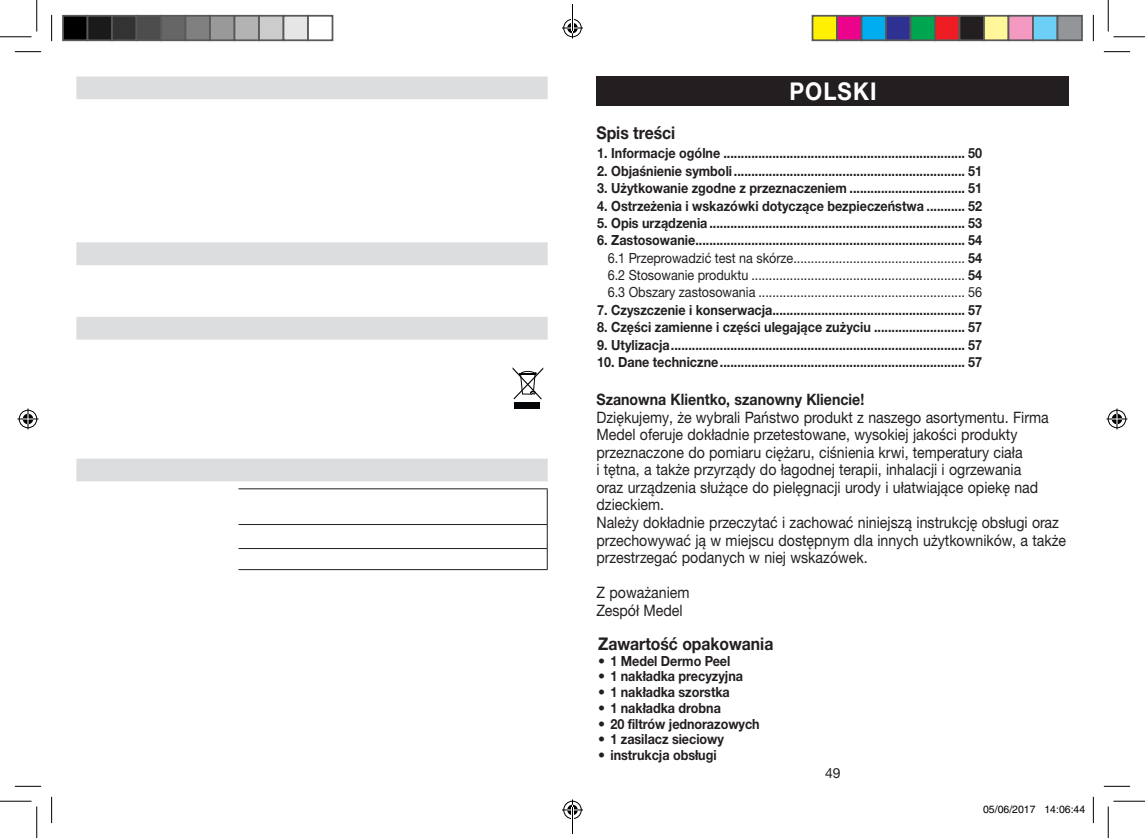
<style>
.page{position:relative;width:1145px;height:838px;background:#fff}
.page>*{position:absolute;margin:0;border:0;box-sizing:border-box;transform-origin:0 0}
.Länderblk_Beurer_San{font:700 24.5px "Helvetica Neue LTW1 G";letter-spacing:.05em;color:#fff;scale:.9 1}
.t1{font:700 17.5px "Helvetica Neue LTW1 G";color:#231f20;scale:.9 1}
.A-Grundtext{font:15.75px/17.5px "Helvetica Neue LTW1 G";color:#231f20;scale:.9 1}
.A-Subhead{font:700 15.75px "Helvetica Neue LTW1 G";color:#231f20;scale:.9 1}
.IVZ_Überschrift_1{font:700 14px "Helvetica Neue LTW1 G";color:#231f20;scale:.9 1}
.IVZ_Überschrift_1_1{font:14px "Helvetica Neue LTW1 G";color:#231f20;scale:.9 1}
.IVZ_Überschrift_1-2{font:700 14px "Helvetica Neue LTW1 G";color:#231f20}
.IVZ_Überschrift_1_1-2{font:14px "Helvetica Neue LTW1 G";color:#231f20}
.t2{font:10.5px "Helvetica";color:#000}
.s1{font-weight:700}
</style>
<div class="page">
<div style="left:76px;top:76px;width:472px;height:23px;background:#dcdddf"></div>
<div style="left:76px;top:242px;width:472px;height:23px;background:#dcdddf"></div>
<div style="left:76px;top:317px;width:472px;height:22px;background:#dcdddf"></div>
<div style="left:76px;top:458px;width:472px;height:23px;background:#dcdddf"></div>
<hr style="left:238px;top:488px;width:310px;height:1px;background:#231f20">
<hr style="left:547px;top:489px;width:1px;height:35px;background:#231f20">
<hr style="left:238px;top:524px;width:310px;height:1px;background:#231f20">
<hr style="left:238px;top:548px;width:310px;height:1px;background:#231f20">
<svg style="left:547px;top:525px;width:1px;height:44px"></svg>
<hr style="left:238px;top:569px;width:310px;height:1px;background:#231f20">
<div style="left:515px;top:402px;width:25px;height:7px;background:#020405"></div>
<svg style="left:513px;top:367px;width:30px;height:32px"></svg>
<div style="left:596px;top:76px;width:473px;height:30px;background:#231f20"></div>
<svg style="left:15px;top:51px;width:26px;height:1px"></svg>
<svg style="left:1104px;top:51px;width:26px;height:1px"></svg>
<svg style="left:15px;top:786px;width:26px;height:1px"></svg>
<svg style="left:1104px;top:786px;width:26px;height:1px"></svg>
<svg style="left:51px;top:15px;width:1px;height:26px"></svg>
<svg style="left:51px;top:796px;width:1px;height:27px"></svg>
<svg style="left:1093px;top:15px;width:1px;height:26px"></svg>
<svg style="left:1093px;top:796px;width:1px;height:27px"></svg>
<hr style="left:0;top:36px;width:32px;height:1px;background:#000">
<hr style="left:1113px;top:36px;width:32px;height:1px;background:#000">
<hr style="left:0;top:800px;width:32px;height:1px;background:#000">
<hr style="left:1113px;top:800px;width:32px;height:1px;background:#000">
<hr style="left:36px;top:0;width:1px;height:31px;background:#000">
<hr style="left:36px;top:806px;width:1px;height:31px;background:#000">
<hr style="left:1108px;top:0;width:1px;height:31px;background:#000">
<hr style="left:1108px;top:806px;width:1px;height:31px;background:#000">
<svg style="left:18px;top:408px;width:21px;height:21px"></svg>
<svg style="left:1106px;top:408px;width:21px;height:21px"></svg>
<div style="left:63px;top:16px;width:25px;height:24px;background:#000"></div>
<div style="left:62px;top:15px;width:26px;height:26px;border:2px solid #595959"></div>
<div style="left:88px;top:16px;width:24px;height:24px;background:#1a1a1a"></div>
<div style="left:87px;top:15px;width:26px;height:26px;border:2px solid #595959"></div>
<div style="left:112px;top:16px;width:25px;height:24px;background:#333"></div>
<div style="left:111px;top:15px;width:26px;height:26px;border:2px solid #595959"></div>
<div style="left:137px;top:16px;width:24px;height:24px;background:#4d4d4d"></div>
<div style="left:136px;top:15px;width:26px;height:26px;border:2px solid #595959"></div>
<div style="left:161px;top:16px;width:25px;height:24px;background:#666"></div>
<div style="left:160px;top:15px;width:26px;height:26px;border:2px solid #595959"></div>
<div style="left:186px;top:16px;width:24px;height:24px;background:#808080"></div>
<div style="left:185px;top:15px;width:26px;height:26px;border:2px solid #595959"></div>
<div style="left:210px;top:16px;width:25px;height:24px;background:#999"></div>
<div style="left:209px;top:15px;width:26px;height:26px;border:2px solid #595959"></div>
<div style="left:235px;top:16px;width:24px;height:24px;background:#b3b3b3"></div>
<div style="left:234px;top:15px;width:26px;height:26px;border:2px solid #595959"></div>
<div style="left:259px;top:16px;width:25px;height:24px;background:#ccc"></div>
<div style="left:258px;top:15px;width:26px;height:26px;border:2px solid #595959"></div>
<div style="left:284px;top:16px;width:24px;height:24px;background:#e6e6e6"></div>
<div style="left:283px;top:15px;width:26px;height:26px;border:2px solid #595959"></div>
<div style="left:307px;top:15px;width:26px;height:26px;border:2px solid #595959"></div>
<div style="left:812px;top:16px;width:25px;height:24px;background:#fff101"></div>
<div style="left:812px;top:15px;width:26px;height:26px;border:2px solid #595959"></div>
<div style="left:837px;top:16px;width:24px;height:24px;background:#ed028c"></div>
<div style="left:836px;top:15px;width:26px;height:26px;border:2px solid #595959"></div>
<div style="left:861px;top:16px;width:25px;height:24px;background:#00aeef"></div>
<div style="left:861px;top:15px;width:26px;height:26px;border:2px solid #595959"></div>
<div style="left:886px;top:16px;width:24px;height:24px;background:#2e3092"></div>
<div style="left:885px;top:15px;width:26px;height:26px;border:2px solid #595959"></div>
<div style="left:910px;top:16px;width:25px;height:24px;background:#00a54f"></div>
<div style="left:910px;top:15px;width:26px;height:26px;border:2px solid #595959"></div>
<div style="left:935px;top:16px;width:24px;height:24px;background:#ee1d23"></div>
<div style="left:934px;top:15px;width:26px;height:26px;border:2px solid #595959"></div>
<div style="left:959px;top:16px;width:25px;height:24px;background:#231f20"></div>
<div style="left:959px;top:15px;width:26px;height:26px;border:2px solid #595959"></div>
<div style="left:984px;top:16px;width:24px;height:24px;background:#fff79a"></div>
<div style="left:983px;top:15px;width:26px;height:26px;border:2px solid #595959"></div>
<div style="left:1008px;top:16px;width:25px;height:24px;background:#f499c2"></div>
<div style="left:1008px;top:15px;width:26px;height:26px;border:2px solid #595959"></div>
<div style="left:1033px;top:16px;width:24px;height:24px;background:#6bcff6"></div>
<div style="left:1032px;top:15px;width:26px;height:26px;border:2px solid #595959"></div>
<div style="left:1057px;top:16px;width:25px;height:24px;background:#939598"></div>
<div style="left:1057px;top:15px;width:26px;height:26px;border:2px solid #595959"></div>
<div style="left:983px;top:804px;width:6px;height:9px;border:1px solid #fff;border-radius:50%"></div>
<svg style="left:984px;top:804px;width:5px;height:9px"></svg>
<svg style="left:562px;top:4px;width:21px;height:35px"></svg>
<svg style="left:562px;top:799px;width:21px;height:34px"></svg>
<p class="t1" style="left:596px;top:122px;width:89px">Spis treści</p>
<p class="Länderblk_Beurer_San" style="left:789px;top:76px;width:98px">POLSKI</p>
<p class="IVZ_Überschrift_1" style="left:597px;top:145px;width:429px">1. Informacje ogólne ..................................................................... 50</p>
<p class="IVZ_Überschrift_1" style="left:597px;top:162px;width:429px">2. Objaśnienie symboli.................................................................. 51</p>
<p class="IVZ_Überschrift_1" style="left:597px;top:179px;width:429px">3. Użytkowanie zgodne z przeznaczeniem ................................. 51</p>
<p class="IVZ_Überschrift_1" style="left:597px;top:197px;width:429px">4. Ostrzeżenia i wskazówki dotyczące bezpieczeństwa ........... 52</p>
<p class="IVZ_Überschrift_1" style="left:597px;top:214px;width:429px">5. Opis urządzenia ......................................................................... 53</p>
<p class="IVZ_Überschrift_1" style="left:597px;top:232px;width:429px">6. Zastosowanie............................................................................. 54</p>
<p class="IVZ_Überschrift_1_1" style="left:608px;top:249px;width:418px">6.1 Przeprowadzić test na skórze................................................. <span class="s1">54</span></p>
<p class="IVZ_Überschrift_1_1" style="left:608px;top:266px;width:418px">6.2 Stosowanie produktu ............................................................. <span class="s1">54</span></p>
<p class="IVZ_Überschrift_1_1" style="left:608px;top:284px;width:418px">6.3 Obszary zastosowania ........................................................... 56</p>
<p class="IVZ_Überschrift_1" style="left:597px;top:301px;width:429px">7. Czyszczenie i konserwacja....................................................... 57</p>
<p class="IVZ_Überschrift_1" style="left:597px;top:318px;width:429px">8. Części zamienne i części ulegające zużyciu .......................... 57</p>
<p class="IVZ_Überschrift_1" style="left:597px;top:336px;width:429px">9. Utylizacja.................................................................................... 57</p>
<p class="IVZ_Überschrift_1" style="left:597px;top:353px;width:429px">10. Dane techniczne...................................................................... 57</p>
<p class="A-Subhead" style="left:596px;top:390px;width:299px">Szanowna Klientko, szanowny Kliencie!</p>
<p class="A-Grundtext" style="left:596px;top:408px;width:504px">Dziękujemy, że wybrali Państwo produkt z naszego asortymentu. Firma Medel oferuje dokładnie przetestowane, wysokiej jakości produkty przeznaczone do pomiaru ciężaru, ciśnienia krwi, temperatury ciała<br>i tętna, a także przyrządy do łagodnej terapii, inhalacji i ogrzewania oraz urządzenia służące do pielęgnacji urody i ułatwiające opiekę nad dzieckiem.</p>
<p class="A-Grundtext" style="left:596px;top:513px;width:523px">Należy dokładnie przeczytać i zachować niniejszą instrukcję obsługi oraz przechowywać ją w miejscu dostępnym dla innych użytkowników, a także przestrzegać podanych w niej wskazówek.</p>
<p class="A-Grundtext" style="left:596px;top:583px;width:105px">Z poważaniem</p>
<p class="A-Grundtext" style="left:596px;top:601px;width:97px">Zespół Medel</p>
<p class="t1" style="left:598px;top:632px;width:196px">Zawartość opakowania</p>
<p class="IVZ_Überschrift_1-2" style="left:598px;top:652px;width:134px">• 1 Medel Dermo Peel</p>
<p class="IVZ_Überschrift_1-2" style="left:598px;top:667px;width:146px">• 1 nakładka precyzyjna</p>
<p class="IVZ_Überschrift_1-2" style="left:598px;top:683px;width:133px">• 1 nakładka szorstka</p>
<p class="IVZ_Überschrift_1-2" style="left:598px;top:699px;width:124px">• 1 nakładka drobna</p>
<p class="IVZ_Überschrift_1-2" style="left:598px;top:715px;width:163px">• 20 filtrów jednorazowych</p>
<p class="IVZ_Überschrift_1-2" style="left:598px;top:730px;width:127px">• 1 zasilacz sieciowy</p>
<p class="IVZ_Überschrift_1-2" style="left:598px;top:746px;width:120px">• instrukcja obsługi</p>
<p class="IVZ_Überschrift_1_1-2" style="left:825px;top:764px;width:17px">49</p>
<p class="t2" style="left:983px;top:802px;width:104px">05/06/2017 14:06:44</p>
</div>
